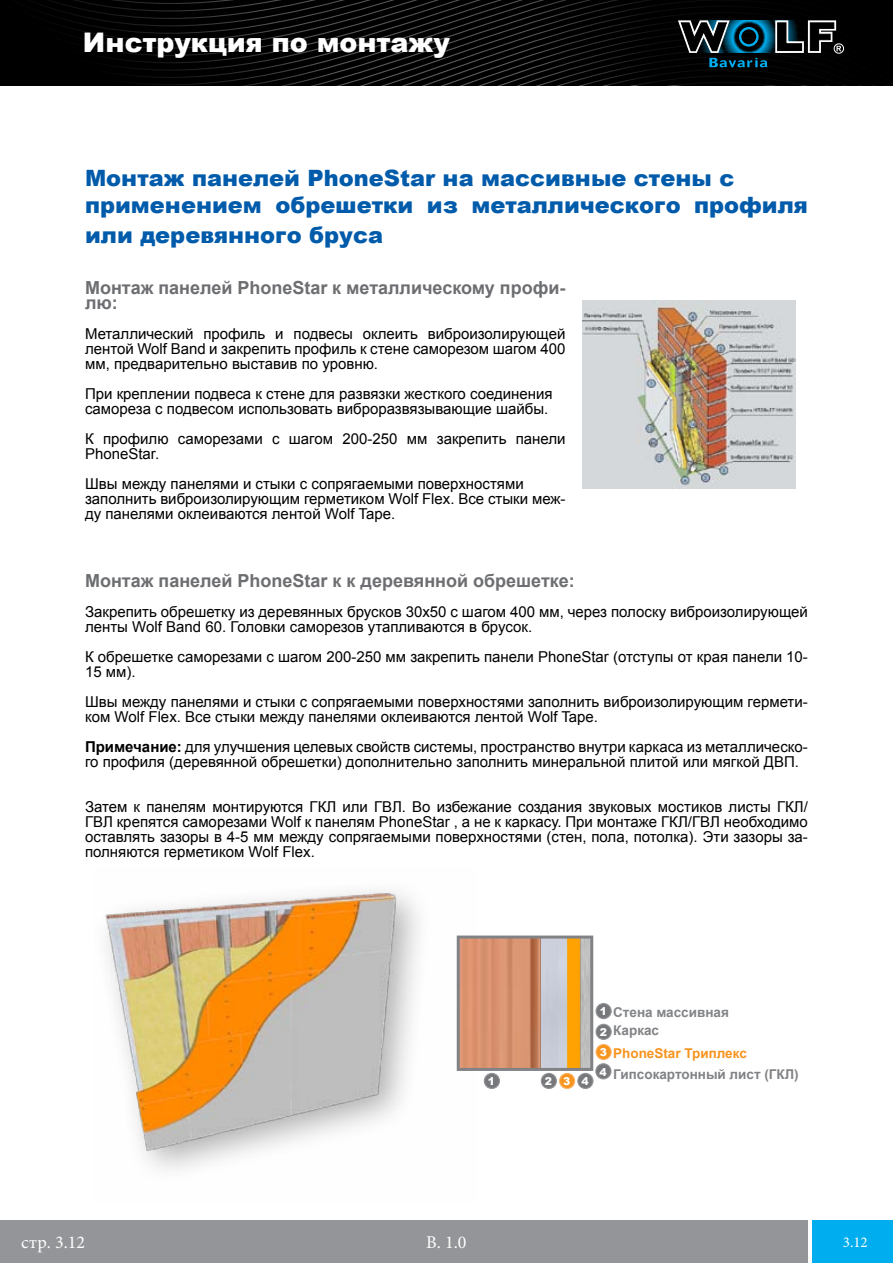
<style>
.page{position:relative;width:893px;height:1263px;background:#fff}
.page>*{position:absolute;margin:0;border:0;box-sizing:border-box;transform-origin:0 0}
.t1{font:900 27px "Arial";color:#fff}
.t2{font:900 22.5px/27px "Arial";color:#005baa}
.t3{font:700 18px/15px "Arial";color:#6d6e71}
.t4{font:18px "Minion Pro";color:#fff}
.t5{font:15px/15px "Arial";color:#000}
.t6{font:15px "Minion Pro";color:#fff}
.t7{font:700 13.5px "Arial";color:#808285}
.t8{font:700 13.5px "Arial";color:#f7941e}
.t9{font:700 13.5px "Arial";color:#828487}
.t10{font:900 10.8px "Arial";color:#fff}
.s1{font-weight:700}
</style>
<div class="page">
<div style="left:812px;top:1220px;width:81px;height:43px;background:#00aeef"></div>
<div style="left:0;top:1220px;width:808px;height:43px;background:#939598"></div>
<svg style="left:0;top:0;width:893px;height:85px;background:#090c0d"></svg>
<img style="left:583px;top:300px;width:212px;height:188px">
<img style="left:105px;top:890px;width:315px;height:280px">
<div style="left:484px;top:1073px;width:16px;height:16px;border:1px solid #939598;border-radius:50%"></div>
<div style="left:541px;top:1073px;width:16px;height:16px;border:1px solid #939598;border-radius:50%"></div>
<div style="left:559px;top:1073px;width:16px;height:16px;border:1px solid #fcb66c;border-radius:50%"></div>
<div style="left:577px;top:1073px;width:17px;height:16px;border:1px solid #939598;border-radius:50%"></div>
<svg style="left:456px;top:935px;width:156px;height:153px;background:#d2ab91"></svg>
<h1 class="t1" style="left:83px;top:22px;width:369px">Инструкция по монтажу</h1>
<h2 class="t2" style="left:85px;top:164px;width:724px">Монтаж панелей PhoneStar на массивные стены с применением обрешетки из металлического профиля</h2>
<h2 class="t2" style="left:85px;top:221px;width:299px">или деревянного бруса</h2>
<p class="t3" style="left:85px;top:281px;width:482px">Монтаж панелей PhoneStar к металлическому профи&shy;лю:</p>
<p class="t5" style="left:85px;top:327px;width:482px;text-align:justify">Металлический профиль и подвесы оклеить виброизолирующей лентой Wolf Band и закрепить профиль к стене саморезом шагом 400 мм, предварительно выставив по уровню.</p>
<p class="t5" style="left:85px;top:387px;width:469px">При креплении подвеса к стене для развязки жесткого соединения самореза с подвесом использовать виброразвязывающие шайбы.</p>
<p class="t5" style="left:85px;top:432px;width:482px">К профилю саморезами с шагом 200-250 мм закрепить панели<br>PhoneStar.</p>
<p class="t5" style="left:85px;top:477px;width:482px">Швы между панелями и стыки с сопрягаемыми поверхностями заполнить виброизолирующим герметиком Wolf Flex. Все стыки меж&shy;ду панелями оклеиваются лентой Wolf Tape.</p>
<p class="t3" style="left:85px;top:574px;width:491px">Монтаж панелей PhoneStar к к деревянной обрешетке:</p>
<p class="t5" style="left:85px;top:604px;width:724px">Закрепить обрешетку из деревянных брусков 30х50 с шагом 400 мм, через полоску виброизолирующей ленты Wolf Band 60. Головки саморезов утапливаются в брусок.</p>
<p class="t5" style="left:85px;top:649px;width:724px">К обрешетке саморезами с шагом 200-250 мм закрепить панели PhoneStar (отступы от края панели 10-<br>15 мм).</p>
<p class="t5" style="left:85px;top:694px;width:724px">Швы между панелями и стыки с сопрягаемыми поверхностями заполнить виброизолирующим гермети&shy;ком Wolf Flex. Все стыки между панелями оклеиваются лентой Wolf Tape.</p>
<p class="t5" style="left:85px;top:739px;width:724px"><span class="s1">Примечание:</span> для улучшения целевых свойств системы, пространство внутри каркаса из металлическо&shy;го профиля (деревянной обрешетки) дополнительно заполнить минеральной плитой или мягкой ДВП.</p>
<p class="t5" style="left:85px;top:799px;width:724px;text-align:justify">Затем к панелям монтируются ГКЛ или ГВЛ. Во избежание создания звуковых мостиков листы ГКЛ/ ГВЛ крепятся саморезами Wolf к панелям PhoneStar , а не к каркасу. При монтаже ГКЛ/ГВЛ необходимо оставлять зазоры в 4-5 мм между сопрягаемыми поверхностями (стен, пола, потолка). Эти зазоры за&shy;полняются герметиком Wolf Flex.</p>
<p class="t10" style="left:488px;top:1073px;width:9px">1</p>
<p class="t10" style="left:545px;top:1073px;width:45px">234</p>
<p class="t9" style="left:613px;top:1003px;width:117px">Стена массивная</p>
<p class="t7" style="left:613px;top:1021px;width:47px">Каркас</p>
<p class="t8" style="left:613px;top:1044px;width:135px">PhoneStar Триплекс</p>
<p class="t7" style="left:613px;top:1066px;width:187px">Гипсокартонный лист (ГКЛ)</p>
<p class="t10" style="left:600px;top:1003px;width:9px">1</p>
<p class="t10" style="left:600px;top:1044px;width:9px">3</p>
<p class="t10" style="left:600px;top:1024px;width:9px">2</p>
<p class="t10" style="left:599px;top:1064px;width:9px">4</p>
<p class="t4" style="left:21px;top:1230px;width:65px">стр. 3.12</p>
<p class="t4" style="left:426px;top:1230px;width:42px">В. 1.0</p>
<p class="t6" style="left:843px;top:1232px;width:27px">3.12</p>
</div>
